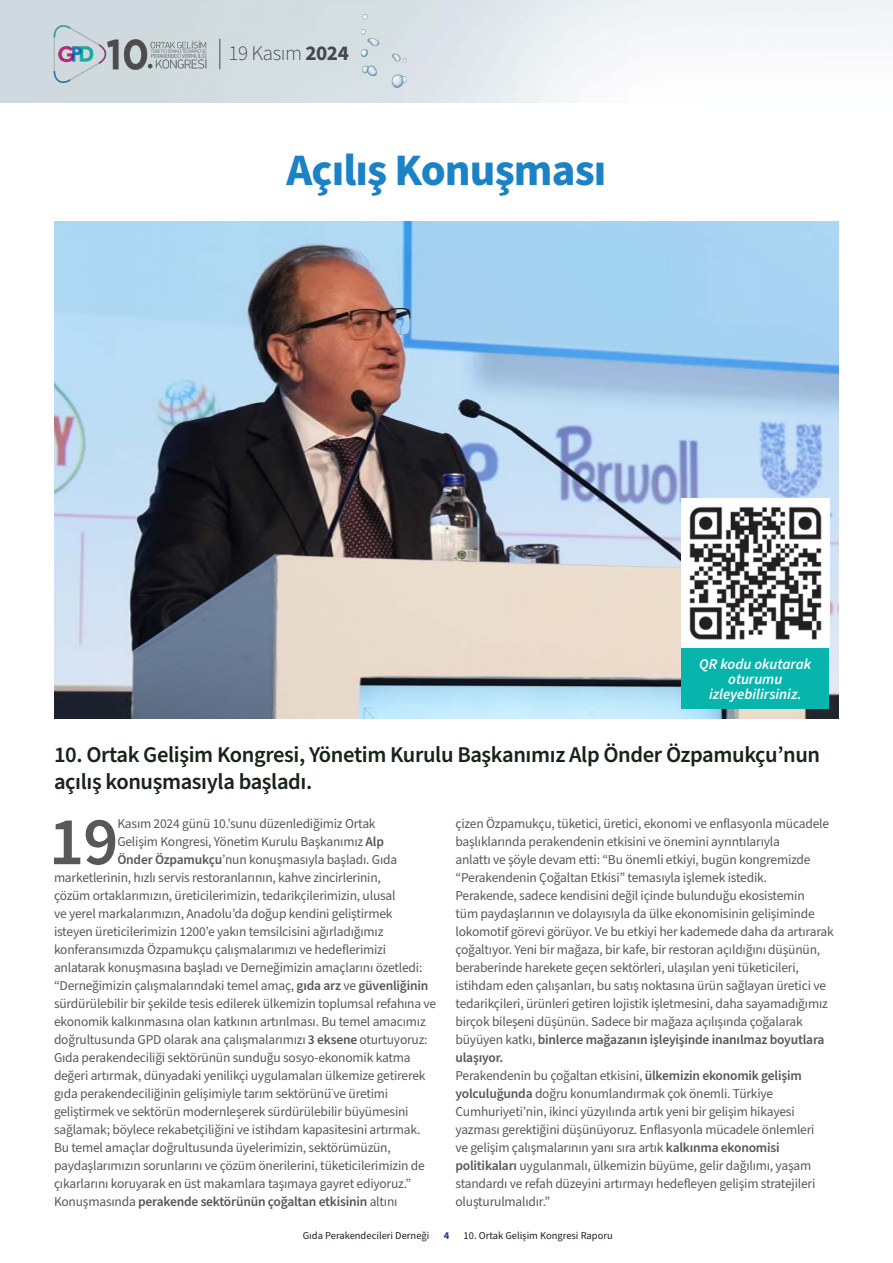
<style>
.page{position:relative;width:893px;height:1263px;background:#fff}
.page>*{position:absolute;margin:0;border:0;box-sizing:border-box;transform-origin:0 0}
.t1{font:600 68.55px "Source Sans Pro";color:#57585a}
.t2{font:700 45px "Source Sans Pro";letter-spacing:-.02em;color:#1b82c5}
.t3{font:600 22.5px/27px "Source Sans Pro";letter-spacing:-.015em;color:#172417}
.t4{font:300 21px "Source Sans Pro";letter-spacing:-.02em;color:#45494c}
.t5{font:italic 600 14.85px/14.9px "Source Sans Pro";color:#fff;text-align:center}
.t6{font:13.5px/18px "Source Sans Pro";letter-spacing:-.015em;color:#57585a}
.t7{font:600 13.5px "Source Sans Pro";letter-spacing:-.015em;color:#57585a}
.t8{font:10.5px "Source Sans Pro";color:#231f20}
.t9{font:700 10.5px "Source Sans Pro";color:#253f8e}
.s1{font-weight:700}
.s2{font-weight:600}
.s3{font-weight:400}
</style>
<div class="page">
<img style="left:47px;top:17px;width:166px;height:74px">
<hr style="left:219px;top:39px;width:1px;height:30px;background:#45494c">
<img style="left:346px;top:12px;width:77px;height:77px">
<img style="left:54px;top:221px;width:785px;height:498px">
<div style="left:682px;top:630px;width:147px;height:78px;background:#08b5ad"></div>
<img style="left:681px;top:499px;width:148px;height:148px">
<h3 class="t4" style="left:229px;top:39px;width:122px">19 Kasım <span class="s1">2024</span></h3>
<p class="t2" style="left:287px;top:140px;width:321px">Açılış Konuşması</p>
<p class="t5" style="left:699px;top:657px;width:113px">QR kodu okutarak</p>
<p class="t5" style="left:709px;top:672px;width:94px">oturumu izleyebilirsiniz.</p>
<p class="t3" style="left:54px;top:742px;width:768px">10. Ortak Gelişim Kongresi, Yönetim Kurulu Başkanımız Alp Önder Özpamukçu’nun açılış konuşmasıyla başladı.</p>
<p class="t1" style="left:49px;top:796px;width:71px">19</p>
<p class="t6" style="left:117px;top:815px;width:260px">Kasım 2024 günü 10.’sunu düzenlediğimiz Ortak</p>
<p class="t6" style="left:455px;top:815px;width:380px">çizen Özpamukçu, tüketici, üretici, ekonomi ve enflasyonla mücadele başlıklarında perakendenin etkisini ve önemini ayrıntılarıyla<br>anlattı ve şöyle devam etti: “Bu önemli etkiyi, bugün kongremizde “Perakendenin Çoğaltan Etkisi” temasıyla işlemek istedik.<br>Perakende, sadece kendisini değil içinde bulunduğu ekosistemin<br>tüm paydaşlarının ve dolayısıyla da ülke ekonomisinin gelişiminde lokomotif görevi görüyor. Ve bu etkiyi her kademede daha da artırarak çoğaltıyor. Yeni bir mağaza, bir kafe, bir restoran açıldığını düşünün, beraberinde harekete geçen sektörleri, ulaşılan yeni tüketicileri, istihdam eden çalışanları, bu satış noktasına ürün sağlayan üretici ve tedarikçileri, ürünleri getiren lojistik işletmesini, daha sayamadığımız birçok bileşeni düşünün. Sadece bir mağaza açılışında çoğalarak büyüyen katkı, <span class="s2">binlerce mağazanın işleyişinde inanılmaz boyutlara ulaşıyor.</span></p>
<p class="t6" style="left:455px;top:1067px;width:361px">Perakendenin bu çoğaltan etkisini, <span class="s2">ülkemizin ekonomik gelişim yolculuğunda</span> doğru konumlandırmak çok önemli. Türkiye Cumhuriyeti’nin, ikinci yüzyılında artık yeni bir gelişim hikayesi yazması gerektiğini düşünüyoruz. Enflasyonla mücadele önlemleri ve gelişim çalışmalarının yanı sıra artık <span class="s2">kalkınma ekonomisi politikaları</span> uygulanmalı, ülkemizin büyüme, gelir dağılımı, yaşam standardı ve refah düzeyini artırmayı hedefleyen gelişim stratejileri oluşturulmalıdır.”</p>
<p class="t6" style="left:117px;top:833px;width:268px">Gelişim Kongresi, Yönetim Kurulu Başkanımız <span class="s2">Alp</span></p>
<p class="t6" style="left:117px;top:851px;width:281px"><span class="s2">Önder Özpamukçu</span>’nun konuşmasıyla başladı. Gıda</p>
<p class="t6" style="left:54px;top:869px;width:328px">marketlerinin, hızlı servis restoranlarının, kahve zincirlerinin,</p>
<p class="t6" style="left:54px;top:887px;width:343px">çözüm ortaklarımızın, üreticilerimizin, tedarikçilerimizin, ulusal</p>
<p class="t6" style="left:54px;top:905px;width:340px">ve yerel markalarımızın, Anadolu’da doğup kendini geliştirmek</p>
<p class="t6" style="left:54px;top:923px;width:331px">isteyen üreticilerimizin 1200’e yakın temsilcisini ağırladığımız</p>
<p class="t6" style="left:54px;top:941px;width:334px">konferansımızda Özpamukçu çalışmalarımızı ve hedeflerimizi</p>
<p class="t6" style="left:54px;top:959px;width:370px">anlatarak konuşmasına başladı ve Derneğimizin amaçlarını özetledi:</p>
<p class="t6" style="left:54px;top:977px;width:376px">“Derneğimizin çalışmalarındaki temel amaç, <span class="s2">gıda arz</span> ve <span class="s2">güvenliğinin</span></p>
<p class="t6" style="left:54px;top:995px;width:384px">sürdürülebilir bir şekilde tesis edilerek ülkemizin toplumsal refahına ve</p>
<p class="t6" style="left:54px;top:1013px;width:373px">ekonomik kalkınmasına olan katkının artırılması. Bu temel amacımız</p>
<p class="t6" style="left:54px;top:1031px;width:375px">doğrultusunda GPD olarak ana çalışmalarımızı <span class="s2">3 eksene</span> oturtuyoruz:</p>
<p class="t6" style="left:54px;top:1049px;width:358px">Gıda perakendeciliği sektörünün sunduğu sosyo-ekonomik katma</p>
<p class="t6" style="left:54px;top:1067px;width:373px">değeri artırmak, dünyadaki yenilikçi uygulamaları ülkemize getirerek</p>
<p class="t6" style="left:54px;top:1085px;width:336px">gıda perakendeciliğinin gelişimiyle tarım sektörünü̈ve üretimi</p>
<p class="t6" style="left:54px;top:1103px;width:356px">geliştirmek ve sektörün modernleşerek sürdürülebilir büyümesini</p>
<p class="t6" style="left:54px;top:1121px;width:368px">sağlamak; böylece rekabetçiliğini ve istihdam kapasitesini artırmak.</p>
<p class="t6" style="left:54px;top:1139px;width:338px">Bu temel amaçlar doğrultusunda üyelerimizin, sektörümüzün,</p>
<p class="t6" style="left:54px;top:1157px;width:372px">paydaşlarımızın sorunlarını ve çözüm önerilerini, tüketicilerimizin de</p>
<p class="t6" style="left:54px;top:1175px;width:359px">çıkarlarını koruyarak en üst makamlara taşımaya gayret ediyoruz.”</p>
<p class="t7" style="left:54px;top:1192px;width:345px"><span class="s3">Konuşmasında</span> perakende sektörünün çoğaltan etkisinin <span class="s3">altını</span></p>
<p class="t8" style="left:303px;top:1228px;width:128px">Gıda Perakendecileri Derneği</p>
<p class="t9" style="left:444px;top:1228px;width:7px">4</p>
<p class="t8" style="left:464px;top:1228px;width:151px">10. Ortak Gelişim Kongresi Raporu</p>
</div>
